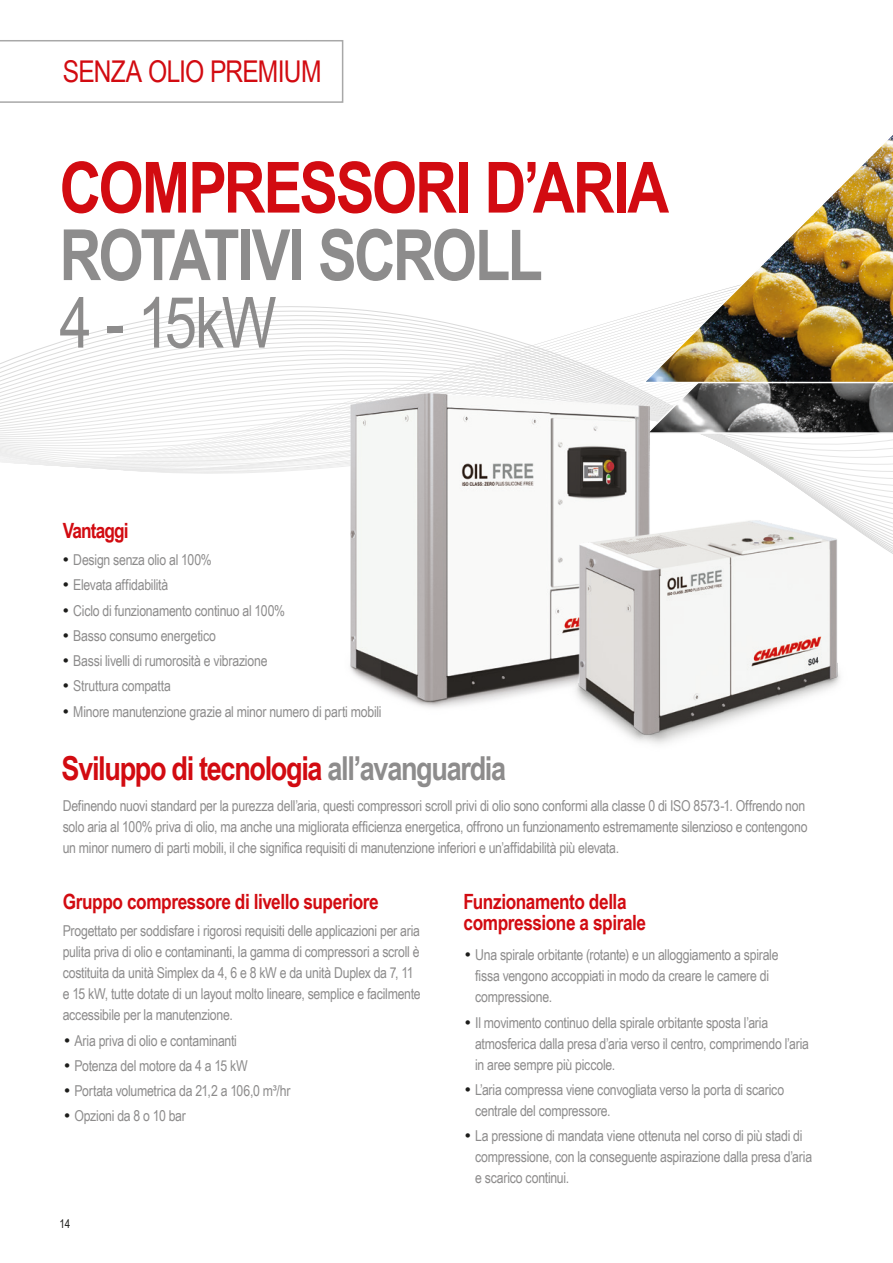
<style>
.page{position:relative;width:893px;height:1263px;background:#fff}
.page>*{position:absolute;margin:0;border:0;box-sizing:border-box;transform-origin:0 0}
.t1{font:700 70.65px "Arial Narrow";letter-spacing:-.025em;color:#d20b11}
.t2{font:700 70.65px "Arial Narrow";letter-spacing:-.04em;color:#8d8c8c}
.t3{font:70.65px "Arial Narrow";color:#8d8c8c}
.t4{font:700 33px "Arial Narrow";letter-spacing:-.04em;color:#d20b11}
.t5{font:30px "Arial Narrow";letter-spacing:-.025em;color:#d20b11}
.t6{font:700 21px/21px "Arial Narrow";letter-spacing:-.02em;color:#d20b11}
.t7{font:700 21px "Arial Narrow";letter-spacing:-.04em;color:#d20b11}
.t8{font:15px/21px "Arial Narrow";letter-spacing:-.015em;color:#8d8c8c}
.t9{font:12px "Arial Narrow";color:#1d1d1b}
.s1{font-family:"Swiss 721 BT";font-weight:300;color:#1d1d1b}
.s2{color:#8d8c8c}
</style>
<div class="page">
<svg style="left:0;top:40px;width:893px;height:429px"></svg>
<svg style="left:644px;top:40px;width:249px;height:395px"></svg>
<img style="left:640px;top:93px;width:253px;height:291px">
<img style="left:327px;top:387px;width:344px;height:321px">
<img style="left:557px;top:515px;width:302px;height:229px">
<h3 class="t5" style="left:63px;top:50px;width:260px">SENZA OLIO PREMIUM</h3>
<h1 class="t1" style="left:60px;top:134px;width:611px">COMPRESSORI D’ARIA</h1>
<h1 class="t2" style="left:60px;top:202px;width:485px">ROTATIVI SCROLL</h1>
<h1 class="t3" style="left:60px;top:271px;width:218px">4 - 15kW</h1>
<h3 class="t7" style="left:63px;top:514px;width:67px">Vantaggi</h3>
<p class="t8" style="left:62px;top:549px;width:152px"><span class="s1">•</span> Design senza olio al 100%</p>
<p class="t8" style="left:62px;top:574px;width:108px"><span class="s1">•</span> Elevata affidabilità</p>
<p class="t8" style="left:62px;top:599px;width:225px"><span class="s1">•</span> Ciclo di funzionamento continuo al 100%</p>
<p class="t8" style="left:62px;top:624px;width:156px"><span class="s1">•</span> Basso consumo energetico</p>
<p class="t8" style="left:62px;top:650px;width:207px"><span class="s1">•</span> Bassi livelli di rumorosità e vibrazione</p>
<p class="t8" style="left:62px;top:675px;width:111px"><span class="s1">•</span> Struttura compatta</p>
<p class="t8" style="left:62px;top:700px;width:321px"><span class="s1">•</span> Minore manutenzione grazie al minor numero di parti mobili</p>
<h2 class="t4" style="left:62px;top:744px;width:446px">Sviluppo di tecnologia <span class="s2">all’avanguardia</span></h2>
<p class="t8" style="left:63px;top:795px;width:746px">Definendo nuovi standard per la purezza dell’aria, questi compressori scroll privi di olio sono conformi alla classe 0 di ISO 8573-1. Offrendo non solo aria al 100% priva di olio, ma anche una migliorata efficienza energetica, offrono un funzionamento estremamente silenzioso e contengono un minor numero di parti mobili, il che significa requisiti di manutenzione inferiori e un’affidabilità più elevata.</p>
<h3 class="t6" style="left:63px;top:890px;width:318px">Gruppo compressore di livello superiore</h3>
<p class="t8" style="left:63px;top:920px;width:359px">Progettato per soddisfare i rigorosi requisiti delle applicazioni per aria pulita priva di olio e contaminanti, la gamma di compressori a scroll è costituita da unità Simplex da 4, 6 e 8 kW e da unità Duplex da 7, 11 e 15 kW, tutte dotate di un layout molto lineare, semplice e facilmente accessibile per la manutenzione.</p>
<p class="t8" style="left:63px;top:1029px;width:176px"><span class="s1">•</span> Aria priva di olio e contaminanti</p>
<p class="t8" style="left:63px;top:1054px;width:187px"><span class="s1">•</span> Potenza del motore da 4 a 15 kW</p>
<p class="t8" style="left:63px;top:1080px;width:229px"><span class="s1">•</span> Portata volumetrica da 21,2 a 106,0 m³/hr</p>
<p class="t8" style="left:63px;top:1105px;width:125px"><span class="s1">•</span> Opzioni da 8 o 10 bar</p>
<p class="t9" style="left:60px;top:1215px;width:12px">14</p>
<h3 class="t6" style="left:463px;top:890px;width:184px">Funzionamento della compressione a spirale</h3>
<p class="t8" style="left:475px;top:944px;width:305px;text-indent:-12px"><span class="s1">•</span> Una spirale orbitante (rotante) e un alloggiamento a spirale fissa vengono accoppiati in modo da creare le camere di compressione.</p>
<p class="t8" style="left:475px;top:1011px;width:335px;text-indent:-12px"><span class="s1">•</span> Il movimento continuo della spirale orbitante sposta l’aria atmosferica dalla presa d’aria verso il centro, comprimendo l’aria in aree sempre più piccole.</p>
<p class="t8" style="left:475px;top:1078px;width:310px;text-indent:-12px"><span class="s1">•</span> L’aria compressa viene convogliata verso la porta di scarico centrale del compressore.</p>
<p class="t8" style="left:475px;top:1125px;width:339px;text-indent:-12px"><span class="s1">•</span> La pressione di mandata viene ottenuta nel corso di più stadi di compressione, con la conseguente aspirazione dalla presa d’aria e scarico continui.</p>
</div>
